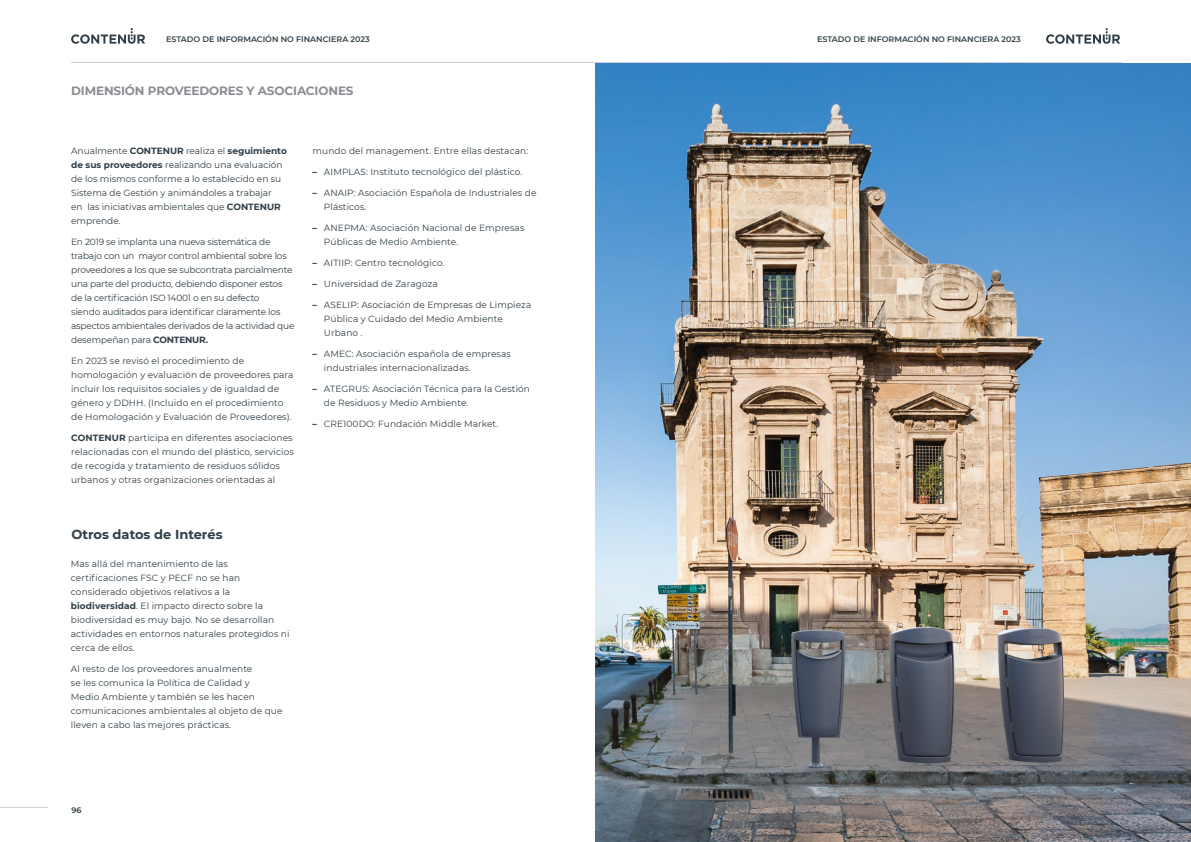
<style>
.page{position:relative;width:1191px;height:842px;background:#fff}
.page>*{position:absolute;margin:0;border:0;box-sizing:border-box;transform-origin:0 0}
._05__Titular_subseccion{font:700 13px "Montserrat";color:#303e47}
.t1{font:700 12px "Montserrat";letter-spacing:-.01em;color:#8a8d94}
._01__Tex_gen{font:9px/14px "Montserrat";letter-spacing:.01em;color:#303e47}
._03__Tab{font:9px/14px "Montserrat";letter-spacing:.01em;color:#303e47}
._01__Tex_gen-2{font:9px/14px "Montserrat";letter-spacing:-.02em;color:#303e47}
.t2{font:600 8px "Montserrat";color:#303e47}
.s1{font-weight:700}
.s2{font-weight:800}
</style>
<div class="page">
<svg style="left:71px;top:28px;width:74px;height:16px"></svg>
<svg style="left:1046px;top:28px;width:74px;height:16px"></svg>
<hr style="left:71px;top:62px;width:1051px;height:1px;background:#cecdd1">
<hr style="left:0;top:807px;width:48px;height:1px;background:#cecdd1">
<img style="left:595px;top:63px;width:596px;height:779px">
<p class="t2" style="left:166px;top:34px;width:205px">ESTADO DE INFORMACIÓN NO FINANCIERA 2023</p>
<p class="t2" style="left:817px;top:34px;width:205px">ESTADO DE INFORMACIÓN NO FINANCIERA 2023</p>
<h2 class="t1" style="left:71px;top:82px;width:284px">DIMENSIÓN PROVEEDORES Y ASOCIACIONES</h2>
<p class="_01__Tex_gen" style="left:71px;top:143px;width:217px">Anualmente <span class="s1">CONTENUR</span> realiza el <span class="s1">seguimiento de sus proveedores</span> realizando una evaluación de los mismos conforme a lo establecido en su Sistema de Gestión y animándoles a trabajar<br>en las iniciativas ambientales que <span class="s1">CONTENUR </span>emprende.</p>
<p class="_01__Tex_gen-2" style="left:71px;top:235px;width:225px">En 2019 se implanta una nueva sistemática de trabajo con un mayor control ambiental sobre los proveedores a los que se subcontrata parcialmente una parte del producto, debiendo disponer estos de la certificación ISO 14001 o en su defecto<br>siendo auditados para identificar claramente los aspectos ambientales derivados de la actividad que desempeñan para <span class="s1">CONTENUR.</span></p>
<p class="_01__Tex_gen" style="left:71px;top:354px;width:224px">En 2023 se revisó el procedimiento de homologación y evaluación de proveedores para incluir los requisitos sociales y de igualdad de género y DDHH. (Incluido en el procedimiento de Homologación y Evaluación de Proveedores).</p>
<p class="_01__Tex_gen" style="left:71px;top:431px;width:224px"><span class="s1">CONTENUR</span> participa en diferentes asociaciones relacionadas con el mundo del plástico, servicios de recogida y tratamiento de residuos sólidos urbanos y otras organizaciones orientadas al</p>
<p class="_05__Titular_subseccion" style="left:71px;top:525px;width:153px">Otros datos de Interés</p>
<p class="_01__Tex_gen" style="left:71px;top:556px;width:220px">Mas allá del mantenimiento de las certificaciones FSC y PECF no se han considerado objetivos relativos a la <span class="s1">biodiversidad</span>. El impacto directo sobre la biodiversidad es muy bajo. No se desarrollan actividades en entornos naturales protegidos ni cerca de ellos.</p>
<p class="_01__Tex_gen" style="left:71px;top:662px;width:213px">Al resto de los proveedores anualmente<br>se les comunica la Política de Calidad y<br>Medio Ambiente y también se les hacen comunicaciones ambientales al objeto de que lleven a cabo las mejores prácticas.</p>
<p class="_01__Tex_gen" style="left:313px;top:144px;width:217px">mundo del management. Entre ellas destacan:</p>
<p class="_03__Tab" style="left:313px;top:164px;width:211px"><span class="s2">–</span> AIMPLAS: Instituto tecnológico del plástico.</p>
<p class="_03__Tab" style="left:324px;top:185px;width:214px;text-indent:-11px"><span class="s2">–</span> ANAIP: Asociación Española de Industriales de<br>Plásticos.</p>
<p class="_03__Tab" style="left:324px;top:220px;width:202px;text-indent:-11px"><span class="s2">–</span> ANEPMA: Asociación Nacional de Empresas<br>Públicas de Medio Ambiente.</p>
<p class="_03__Tab" style="left:313px;top:255px;width:133px"><span class="s2">–</span> AITIIP: Centro tecnológico.</p>
<p class="_03__Tab" style="left:313px;top:276px;width:127px"><span class="s2">–</span> Universidad de Zaragoza</p>
<p class="_03__Tab" style="left:324px;top:297px;width:209px;text-indent:-11px"><span class="s2">–</span> ASELIP: Asociación de Empresas de Limpieza<br>Pública y Cuidado del Medio Ambiente<br>Urbano .</p>
<p class="_03__Tab" style="left:324px;top:346px;width:188px;text-indent:-11px"><span class="s2">–</span> AMEC: Asociación española de empresas industriales internacionalizadas.</p>
<p class="_03__Tab" style="left:324px;top:381px;width:207px;text-indent:-11px"><span class="s2">–</span> ATEGRUS: Asociación Técnica para la Gestión de Residuos y Medio Ambiente.</p>
<p class="_03__Tab" style="left:313px;top:416px;width:187px"><span class="s2">–</span> CRE100DO: Fundación Middle Market.</p>
<p class="t2" style="left:71px;top:804px;width:12px">96</p>
</div>
